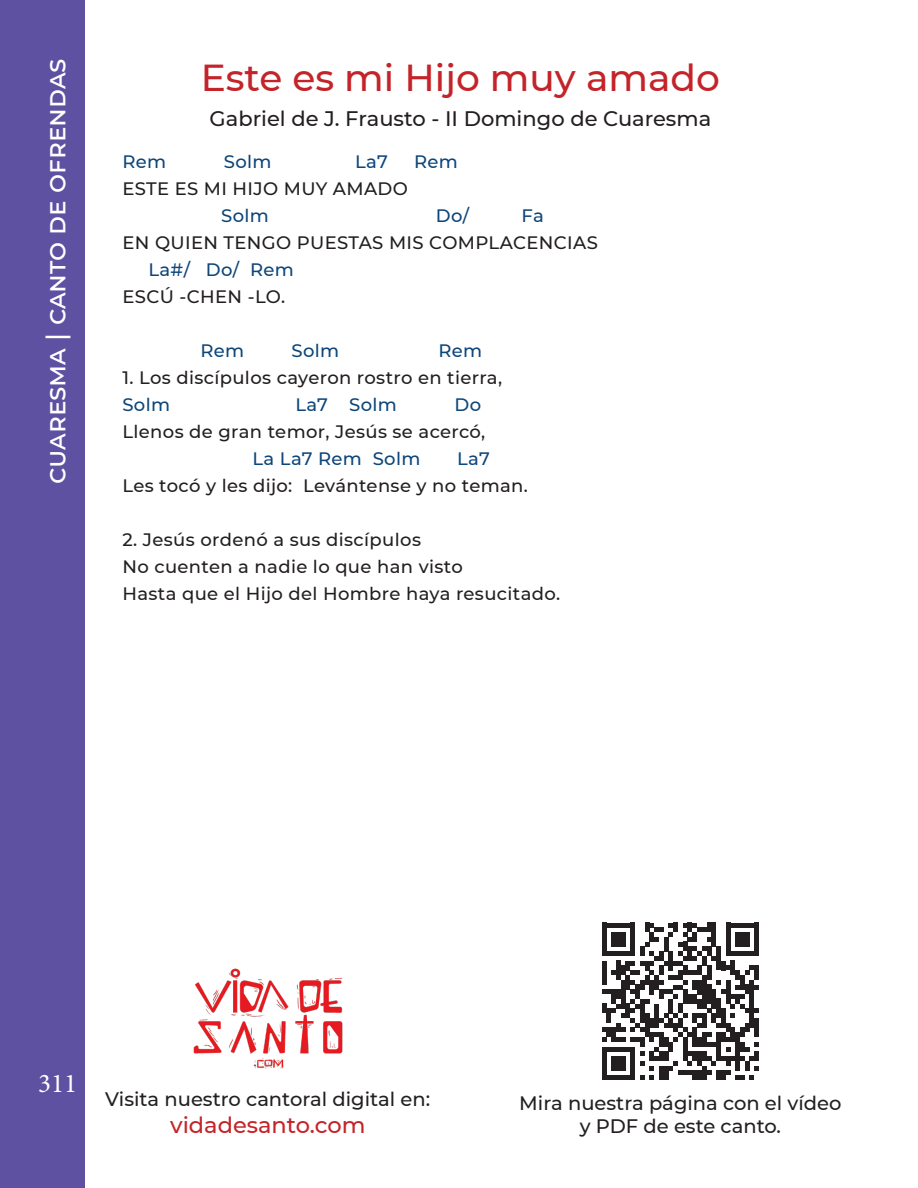
<style>
.page{position:relative;width:918px;height:1188px;background:#fff}
.page>*{position:absolute;margin:0;border:0;box-sizing:border-box;transform-origin:0 0}
.t1{font:500 37.5px "Montserrat";color:#c42429}
.t2{font:500 27px "Montserrat";color:#fff}
.t3{font:27px "Minion Pro";color:#fff}
.t4{font:500 22.5px "Montserrat";color:#c42429}
.t5{font:500 21px "Montserrat";color:#231f20}
.t6{font:500 19.5px/23.4px "Montserrat";color:#231f20;text-align:center}
.t7{font:500 18px "Montserrat";letter-spacing:.02em;color:#231f20}
.t8{font:500 18px "Montserrat";letter-spacing:.02em;color:#0d467b}
</style>
<div class="page">
<div style="left:0;top:0;width:85px;height:1188px;background:#5e51a2"></div>
<img style="left:193px;top:968px;width:150px;height:101px">
<svg style="left:602px;top:923px;width:157px;height:157px"></svg>
<p class="t2" style="left:37px;top:484px;width:428px;rotate:-90deg">cuaresma | canto de ofrendas</p>
<p class="t1" style="left:201px;top:52px;width:521px">Este es mi Hijo muy amado</p>
<p class="t5" style="left:210px;top:104px;width:503px">Gabriel de J. Frausto - II Domingo de Cuaresma</p>
<p class="t8" style="left:122px;top:149px;width:45px">Rem</p>
<p class="t8" style="left:224px;top:149px;width:49px">Solm</p>
<p class="t8" style="left:355px;top:149px;width:34px">La7</p>
<p class="t8" style="left:414px;top:149px;width:45px">Rem</p>
<p class="t7" style="left:122px;top:176px;width:287px">ESTE ES MI HIJO MUY AMADO</p>
<p class="t8" style="left:221px;top:203px;width:49px">Solm</p>
<p class="t8" style="left:436px;top:203px;width:35px">Do/</p>
<p class="t8" style="left:522px;top:203px;width:24px">Fa</p>
<p class="t7" style="left:122px;top:230px;width:477px">EN QUIEN TENGO PUESTAS MIS COMPLACENCIAS</p>
<p class="t8" style="left:148px;top:257px;width:147px">La#/ Do/ Rem</p>
<p class="t7" style="left:122px;top:284px;width:164px">ESCÚ -CHEN -LO.</p>
<p class="t8" style="left:200px;top:338px;width:45px">Rem</p>
<p class="t8" style="left:291px;top:338px;width:49px">Solm</p>
<p class="t8" style="left:438px;top:338px;width:45px">Rem</p>
<p class="t7" style="left:122px;top:365px;width:381px">1. Los discípulos cayeron rostro en tierra,</p>
<p class="t8" style="left:122px;top:392px;width:49px">Solm</p>
<p class="t8" style="left:295px;top:392px;width:103px">La7 Solm</p>
<p class="t8" style="left:454px;top:392px;width:28px">Do</p>
<p class="t7" style="left:122px;top:419px;width:364px">Llenos de gran temor, Jesús se acercó,</p>
<p class="t8" style="left:252px;top:446px;width:169px">La La7 Rem Solm</p>
<p class="t8" style="left:457px;top:446px;width:34px">La7</p>
<p class="t7" style="left:122px;top:473px;width:407px">Les tocó y les dijo: Levántense y no teman.</p>
<p class="t7" style="left:122px;top:527px;width:300px">2. Jesús ordenó a sus discípulos</p>
<p class="t7" style="left:122px;top:554px;width:342px">No cuenten a nadie lo que han visto</p>
<p class="t7" style="left:122px;top:581px;width:439px">Hasta que el Hijo del Hombre haya resucitado.</p>
<h2 class="t3" style="left:38px;top:1065px;width:40px">311</h2>
<p class="t6" style="left:105px;top:1087px;width:326px">Visita nuestro cantoral digital en:</p>
<p class="t4" style="left:170px;top:1110px;width:197px">vidadesanto.com</p>
<p class="t6" style="left:519px;top:1090px;width:324px">Mira nuestra página con el vídeo y PDF de este canto.</p>
</div>
